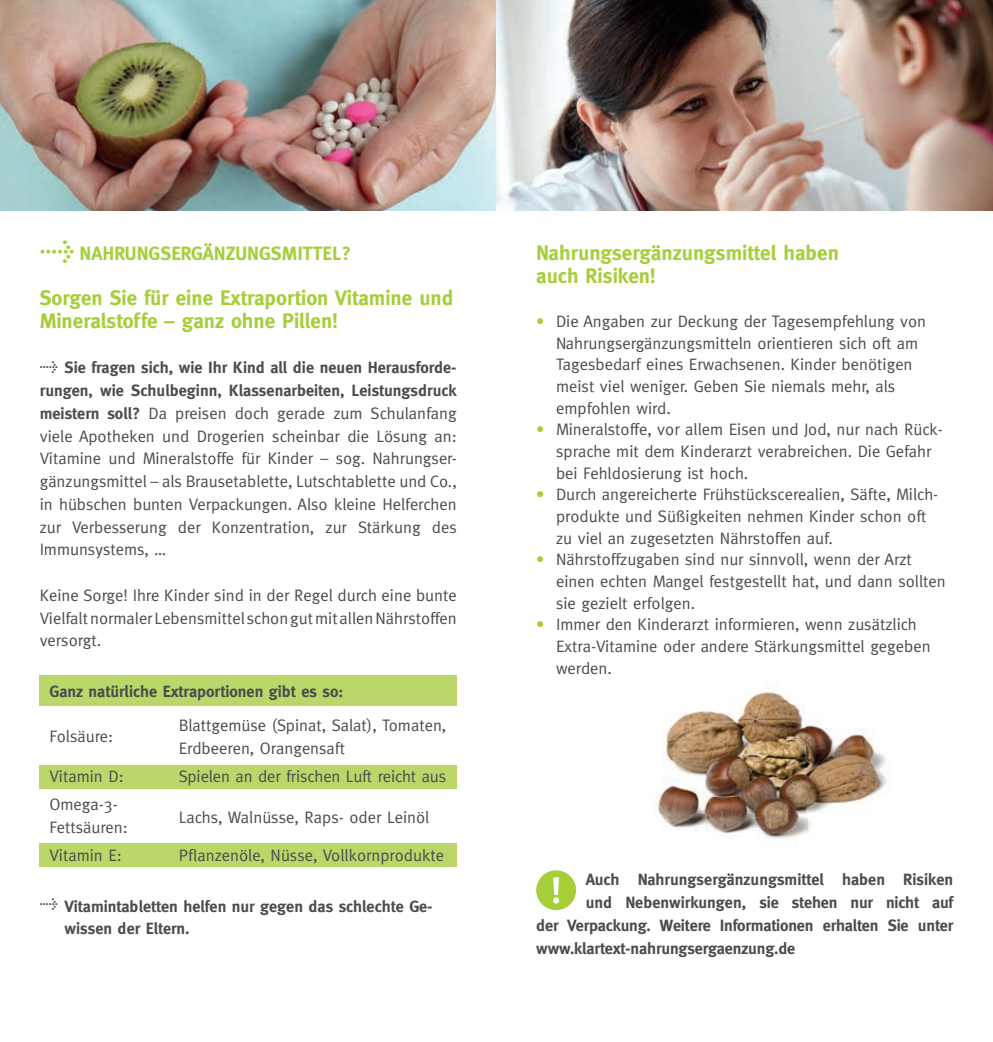
<style>
.page{position:relative;width:993px;height:1042px;background:#fff}
.page>*{position:absolute;margin:0;border:0;box-sizing:border-box;transform-origin:0 0}
.t1{font:700 21px/22.8px "Meta";color:#a6ce39}
.t2{font:700 19.25px "Meta";color:#a6ce39}
.t3{font:16.62px/21.7px "Meta";color:#4b4c4d}
.t4{font:700 16.28px/22.8px "Meta";color:#4b4c4d}
.s1{font-family:"Meta Normal Italic Expert";font-weight:400;font-size:40.25px}
.s2{font-family:"Meta Normal Italic Expert";font-weight:400;font-size:21px}
.s3{font-weight:700;font-size:16.28px}
.s4{color:#a6ce39}
</style>
<div class="page">
<div style="left:40px;top:843px;width:416px;height:24px;background:#bbd76a"></div>
<div style="left:40px;top:765px;width:416px;height:24px;background:#bbd76a"></div>
<div style="left:40px;top:675px;width:416px;height:31px;background:#bbd76a"></div>
<img style="left:0;top:0;width:992px;height:211px">
<img style="left:656px;top:691px;width:231px;height:148px">
<svg style="left:536px;top:870px;width:40px;height:40px"></svg>
<p class="t2" style="left:40px;top:242px;width:313px"><span class="s1">t</span> NAHRUNGSERGÄNZUNGSMITTEL?</p>
<p class="t1" style="left:40px;top:286px;width:415px">Sorgen Sie für eine Extraportion Vitamine und<br>Mineralstoffe – ganz ohne Pillen!</p>
<p class="t4" style="left:40px;top:356px;width:419px"><span class="s2">t</span> Sie fragen sich, wie Ihr Kind all die neuen Herausforde&shy;rungen, wie Schulbeginn, Klassenarbeiten, Leistungsdruck</p>
<p class="t3" style="left:40px;top:401px;width:418px;line-height:22.8px;text-align:justify"><span class="s3">meistern soll?</span> Da preisen doch gerade zum Schulanfang viele Apotheken und Drogerien scheinbar die Lösung an:<br>Vitamine und Mineralstoffe für Kinder – sog. Nahrungser&shy;gänzungsmittel – als Brausetablette, Lutschtablette und Co., in hübschen bunten Verpackungen. Also kleine Helferchen zur Verbesserung der Konzentration, zur Stärkung des Immunsystems, …</p>
<p class="t3" style="left:40px;top:583px;width:418px;line-height:22.8px;text-align:justify">Keine Sorge! Ihre Kinder sind in der Regel durch eine bunte Vielfalt normaler Lebensmittel schon gut mit allen Nährstoffen versorgt.</p>
<p class="t4" style="left:50px;top:680px;width:295px">Ganz natürliche Extraportionen gibt es so:</p>
<p class="t3" style="left:179px;top:714px;width:269px;line-height:22.8px">Blattgemüse (Spinat, Salat), Tomaten,<br>Erdbeeren, Orangensaft</p>
<p class="t3" style="left:50px;top:765px;width:76px">Vitamin D:</p>
<p class="t3" style="left:179px;top:765px;width:269px">Spielen an der frischen Luft reicht aus</p>
<p class="t3" style="left:50px;top:793px;width:80px;line-height:22.8px">Omega-3-<br>Fettsäuren:</p>
<p class="t3" style="left:50px;top:844px;width:74px">Vitamin E:</p>
<p class="t3" style="left:179px;top:844px;width:267px">Pflanzenöle, Nüsse, Vollkornprodukte</p>
<p class="t4" style="left:64px;top:894px;width:369px;text-indent:-25px"><span class="s2">t</span> Vitamintabletten helfen nur gegen das schlechte Ge&shy;wissen der Eltern.</p>
<p class="t3" style="left:50px;top:725px;width:65px">Folsäure:</p>
<p class="t3" style="left:179px;top:806px;width:252px">Lachs, Walnüsse, Raps- oder Leinöl</p>
<p class="t1" style="left:536px;top:241px;width:304px">Nahrungsergänzungsmittel haben auch Risiken!</p>
<p class="t3" style="left:556px;top:310px;width:371px;text-indent:-20px"><span class="s4">•</span> Die Angaben zur Deckung der Tagesempfehlung von Nahrungsergänzungsmitteln orientieren sich oft am Tagesbedarf eines Erwachsenen. Kinder benötigen meist viel weniger. Geben Sie niemals mehr, als empfohlen wird.</p>
<p class="t3" style="left:556px;top:418px;width:388px;text-indent:-20px"><span class="s4">•</span> Mineralstoffe, vor allem Eisen und Jod, nur nach Rück&shy;sprache mit dem Kinderarzt verabreichen. Die Gefahr bei Fehldosierung ist hoch.</p>
<p class="t3" style="left:556px;top:483px;width:383px;text-indent:-20px"><span class="s4">•</span> Durch angereicherte Frühstückscerealien, Säfte, Milch&shy;produkte und Süßigkeiten nehmen Kinder schon oft zu viel an zugesetzten Nährstoffen auf.</p>
<p class="t3" style="left:556px;top:548px;width:391px;text-indent:-20px"><span class="s4">•</span> Nährstoffzugaben sind nur sinnvoll, wenn der Arzt einen echten Mangel festgestellt hat, und dann sollten sie gezielt erfolgen.</p>
<p class="t3" style="left:556px;top:613px;width:376px;text-indent:-20px"><span class="s4">•</span> Immer den Kinderarzt informieren, wenn zusätzlich<br>Extra-Vitamine oder andere Stärkungsmittel gegeben werden.</p>
<p class="t4" style="left:585px;top:868px;width:369px">Auch Nahrungsergänzungsmittel haben Risiken</p>
<p class="t4" style="left:585px;top:891px;width:370px">und Nebenwirkungen, sie stehen nur nicht auf</p>
<p class="t4" style="left:536px;top:914px;width:418px">der Verpackung. Weitere Informationen erhalten Sie unter</p>
<p class="t4" style="left:536px;top:936px;width:260px">www.klartext-nahrungsergaenzung.de</p>
</div>
